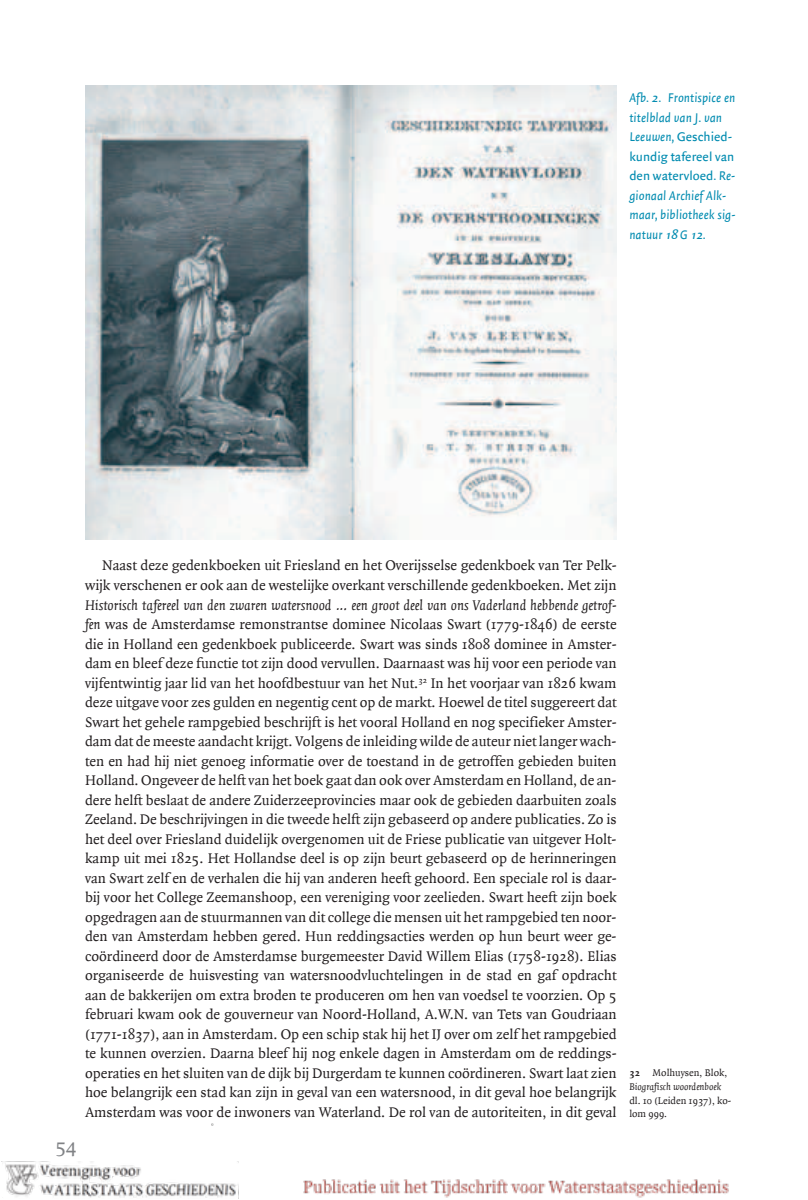
<style>
.page{position:relative;width:808px;height:1200px;background:#fff}
.page>*{position:absolute;margin:0;border:0;box-sizing:border-box;transform-origin:0 0}
.t1{font:21px "Quadraat Offc";color:#808285}
.t2{font:15px/19.5px "Quadraat Offc";color:#231f20;text-align:right}
.t3{font:italic 13.5px/19.5px "Quadraat Sans Offc";color:#008bb0}
.t4{font:10.5px/13.5px "Quadraat Offc";color:#231f20}
.s1{font-family:"Quadraat Sans Sc Offc"}
.s2{font-style:normal}
.s3{font-style:italic}
.s4{font-family:"Quadraat Sc Offc"}
.s5{font-family:"Quadraat Sc Offc";font-weight:700}
</style>
<div class="page">
<img style="left:2px;top:85px;width:727px;height:1112px">
<p class="t3" style="left:629px;top:88px;width:108px">Afb. <span class="s1">2</span>. Frontispice en titelblad van J. van<br>Leeuwen, <span class="s2">Geschied&shy;kundig tafereel van den watervloed</span>. Re&shy;gionaal Archief Alk&shy;maar, bibliotheek sig&shy;natuur <span class="s1">18</span> G <span class="s1">12</span>.</p>
<p class="t2" style="left:85px;top:555px;width:533px">Naast deze gedenkboeken uit Friesland en het Overijsselse gedenkboek van Ter Pelk&shy;wijk verschenen er ook aan de westelijke overkant verschillende gedenkboeken. Met zijn</p>
<p class="t2" style="left:85px;top:594px;width:533px;text-align:justify"><span class="s3">Historisch tafereel van den zwaren watersnood … een groot deel van ons Vaderland hebbende getrof&shy;fen</span> was de Amsterdamse remonstrantse dominee Nicolaas Swart (<span class="s4">1779</span>-<span class="s4">1846</span>) de eerste die in Holland een gedenkboek publiceerde. Swart was sinds <span class="s4">1808</span> dominee in Amster&shy;dam en bleef deze functie tot zijn dood vervullen. Daarnaast was hij voor een periode van vijfentwintig jaar lid van het hoofdbestuur van het Nut.<sup>32</sup> In het voorjaar van <span class="s4">1826</span> kwam deze uitgave voor zes gulden en negentig cent op de markt. Hoewel de titel suggereert dat Swart het gehele rampgebied beschrijft is het vooral Holland en nog specifieker Amster&shy;dam dat de meeste aandacht krijgt. Volgens de inleiding wilde de auteur niet langer wach&shy;ten en had hij niet genoeg informatie over de toestand in de getroffen gebieden buiten Holland. Ongeveer de helft van het boek gaat dan ook over Amsterdam en Holland, de an&shy;dere helft beslaat de andere Zuiderzeeprovincies maar ook de gebieden daarbuiten zoals Zeeland. De beschrijvingen in die tweede helft zijn gebaseerd op andere publicaties. Zo is het deel over Friesland duidelijk overgenomen uit de Friese publicatie van uitgever Holt&shy;kamp uit mei <span class="s4">1825</span>. Het Hollandse deel is op zijn beurt gebaseerd op de herinneringen van Swart zelf en de verhalen die hij van anderen heeft gehoord. Een speciale rol is daar&shy;bij voor het College Zeemanshoop, een vereniging voor zeelieden. Swart heeft zijn boek opgedragen aan de stuurmannen van dit college die mensen uit het rampgebied ten noor&shy;den van Amsterdam hebben gered. Hun reddingsacties werden op hun beurt weer ge&shy;coördineerd door de Amsterdamse burgemeester David Willem Elias (<span class="s4">1758</span>-<span class="s4">1928</span>). Elias organiseerde de huisvesting van watersnoodvluchtelingen in de stad en gaf opdracht aan de bakkerijen om extra broden te produceren om hen van voedsel te voorzien. Op <span class="s4">5 </span>februari kwam ook de gouverneur van Noord-Holland, A.W.N. van Tets van Goudriaan (<span class="s4">1771</span>-<span class="s4">1837</span>), aan in Amsterdam. Op een schip stak hij het IJ over om zelf het rampgebied te kunnen overzien. Daarna bleef hij nog enkele dagen in Amsterdam om de reddings&shy;operaties en het sluiten van de dijk bij Durgerdam te kunnen coördineren. Swart laat zien hoe belangrijk een stad kan zijn in geval van een watersnood, in dit geval hoe belangrijk Amsterdam was voor de inwoners van Waterland. De rol van de autoriteiten, in dit geval</p>
<h1 class="t1" style="left:55px;top:1134px;width:23px">54</h1>
<p class="t4" style="left:629px;top:1065px;width:103px"><span class="s5">32</span> Molhuysen, Blok,<br><span class="s3">Biografisch woordenboek </span>dl. <span class="s4">10</span> (Leiden <span class="s4">1937</span>), ko&shy;lom <span class="s4">999</span>.</p>
</div>
